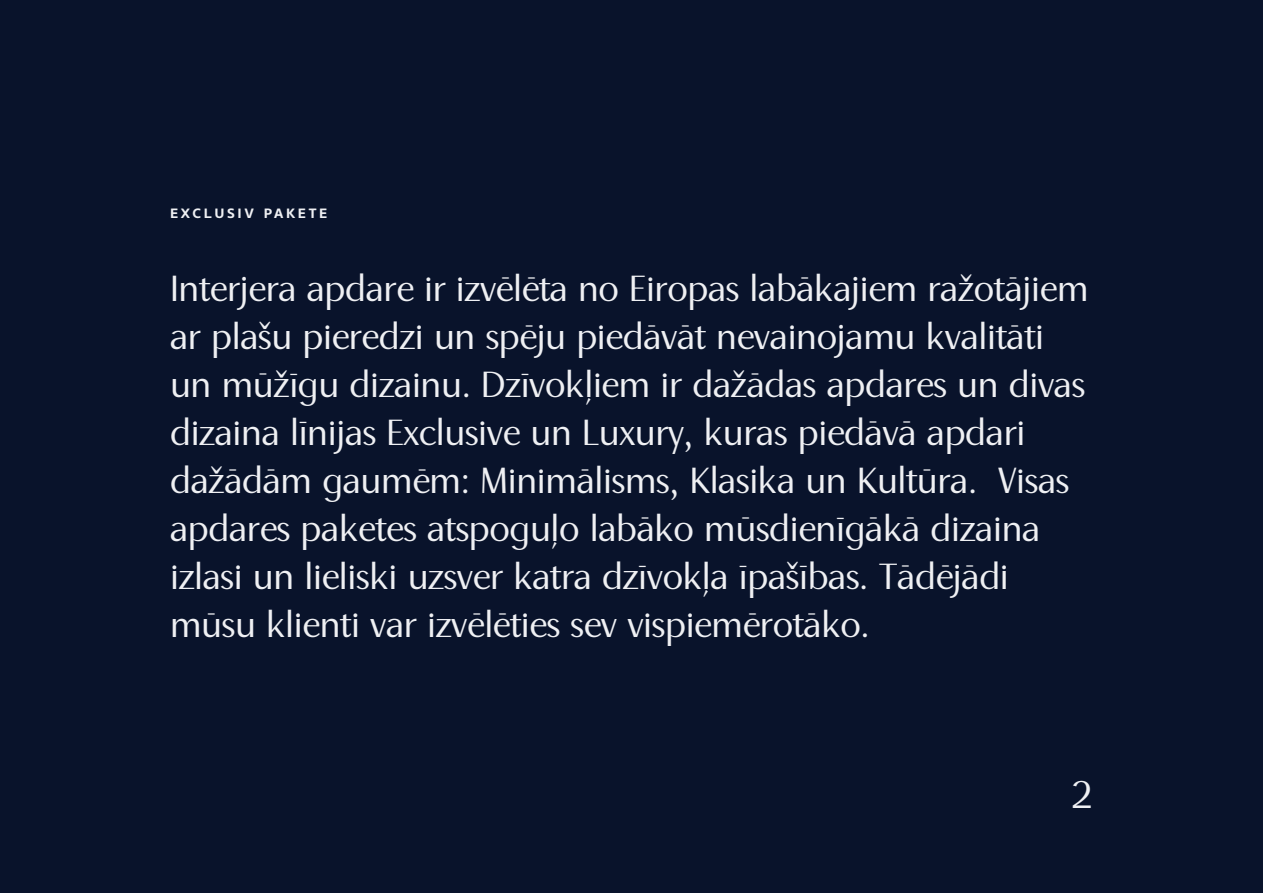
<style>
.page{position:relative;width:1263px;height:893px;background:#09132b}
.page>*{position:absolute;margin:0;border:0;box-sizing:border-box;transform-origin:0 0}
.t1{font:36px/48px "GHEA Narek";letter-spacing:-.01em;color:#eff0f3}
.t2{font:36px "GHEA Narek";color:#eff0f3}
.t3{font:700 13.5px "Core Sans NR65";letter-spacing:.2em;color:#eff0f3}
</style>
<div class="page">
<p class="t3" style="left:170px;top:204px;width:159px">EXCLUSIV PAKETE</p>
<p class="t1" style="left:170px;top:265px;width:920px">Interjera apdare ir izvēlēta no Eiropas labākajiem ražotājiem ar plašu pieredzi un spēju piedāvāt nevainojamu kvalitāti un mūžīgu dizainu. Dzīvokļiem ir dažādas apdares un divas dizaina līnijas Exclusive un Luxury, kuras piedāvā apdari dažādām gaumēm: Minimālisms, Klasika un Kultūra. Visas apdares paketes atspoguļo labāko mūsdienīgākā dizaina izlasi un lieliski uzsver katra dzīvokļa īpašības. Tādējādi mūsu klienti var izvēlēties sev vispiemērotāko.</p>
<p class="t2" style="left:1072px;top:775px;width:21px">2</p>
</div>
